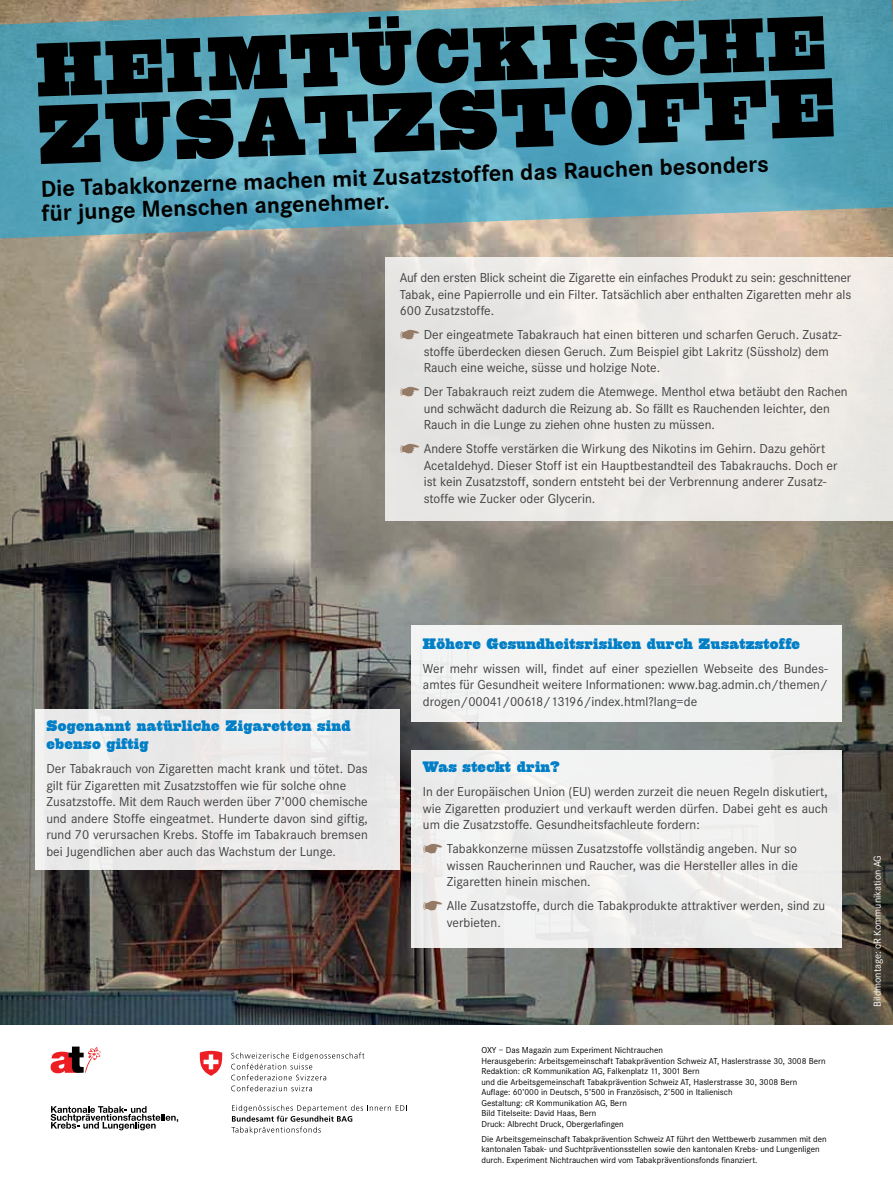
<style>
.page{position:relative;width:893px;height:1191px;background:#fff}
.page>*{position:absolute;margin:0;border:0;box-sizing:border-box;transform-origin:0 0}
.t1{font:82.5px "Quadra Five Seven BQ";color:#000}
.t2{font:75px "Quadra Five Seven BQ";color:#000}
.t3{font:700 24px/24px "Corporate S";color:#000}
.t4{font:15px/18px "Quadra Five Seven BQ";letter-spacing:.02em;color:#007ec6}
.t5{font:13.5px/16.5px "Corporate S";color:#414042}
.t6{font:10.5px "Corporate S";color:#fff}
.t7{font:9px/10.5px "Corporate S";color:#000}
.s1{color:#957a66}
</style>
<div class="page">
<img style="left:0;top:239px;width:893px;height:785px">
<svg style="left:51px;top:1106px;width:127px;height:24px"></svg>
<svg style="left:199px;top:1050px;width:24px;height:25px"></svg>
<svg style="left:231px;top:1052px;width:133px;height:39px"></svg>
<svg style="left:231px;top:1104px;width:176px;height:30px"></svg>
<svg style="left:51px;top:1046px;width:50px;height:27px"></svg>
<div style="left:385px;top:258px;width:508px;height:263px;background:#eceae6"></div>
<div style="left:411px;top:625px;width:431px;height:96px;background:#f2f3f2"></div>
<div style="left:35px;top:709px;width:365px;height:161px;background:#eae9e9"></div>
<div style="left:411px;top:750px;width:431px;height:198px;background:#eee"></div>
<svg style="left:0;top:0;width:893px;height:239px;background:#67a9b9"></svg>
<svg style="left:770px;top:78px;width:64px;height:60px;background:#50a1b7"></svg>
<h2 class="t2" style="left:35px;top:27px;width:790px;rotate:-2deg">Heimtück ische</h2>
<h1 class="t1" style="left:37px;top:88px;width:581px;rotate:-2deg">Zu satz stoff</h1>
<h3 class="t3" style="left:40px;top:177px;width:730px;rotate:-2deg">Die Tabakkonzerne machen mit Zusatzstoffen das Rauchen besonders fürjunge Menschen angenehmer.</h3>
<p class="t5" style="left:400px;top:270px;width:453px;text-align:justify">Auf den ersten Blick scheint die Zigarette ein einfaches Produkt zu sein: geschnittener Tabak, eine Papierrolle und ein Filter. Tatsächlich aber enthalten Zigaretten mehr als 600 Zusatzstoffe.</p>
<p class="t5" style="left:424px;top:327px;width:419px;text-indent:-24px"><span class="s1">☛</span> Der eingeatmete Tabakrauch hat einen bitteren und scharfen Geruch. Zusatz&shy;stoffe überdecken diesen Geruch. Zum Beispiel gibt Lakritz (Süssholz) dem<br>Rauch eine weiche, süsse und holzige Note.</p>
<p class="t5" style="left:424px;top:384px;width:426px;text-indent:-24px"><span class="s1">☛</span> Der Tabakrauch reizt zudem die Atemwege. Menthol etwa betäubt den Rachen und schwächt dadurch die Reizung ab. So fällt es Rauchenden leichter, den<br>Rauch in die Lunge zu ziehen ohne husten zu müssen.</p>
<p class="t5" style="left:424px;top:441px;width:415px;text-indent:-24px"><span class="s1">☛</span> Andere Stoffe verstärken die Wirkung des Nikotins im Gehirn. Dazu gehört Acetaldehyd. Dieser Stoff ist ein Hauptbestandteil des Tabakrauchs. Doch er ist kein Zusatzstoff, sondern entsteht bei der Verbrennung anderer Zusatz&shy;stoffe wie Zucker oder Glycerin.</p>
<p class="t4" style="left:423px;top:635px;width:379px">Höhere Gesundheitsrisiken durch Zusatzstoffe</p>
<p class="t5" style="left:423px;top:660px;width:406px;text-align:justify">Wer mehr wissen will, findet auf einer speziellen Webseite des Bundes&shy;amtes für Gesundheit weitere Informationen: www.bag.admin.ch/themen/ drogen/00041/00618/13196/index.html?lang=de</p>
<p class="t4" style="left:46px;top:717px;width:306px">Sogenannt natürliche Zigaretten sind ebenso giftig</p>
<p class="t5" style="left:46px;top:760px;width:323px">Der Tabakrauch von Zigaretten macht krank und tötet. Das gilt für Zigaretten mit Zusatzstoffen wie für solche ohne Zusatzstoffe. Mit dem Rauch werden über 7’000 chemische und andere Stoffe eingeatmet. Hunderte davon sind giftig, rund 70 verursachen Krebs. Stoffe im Tabakrauch bremsen bei Jugendlichen aber auch das Wachstum der Lunge.</p>
<p class="t4" style="left:423px;top:758px;width:139px">Was steckt drin?</p>
<p class="t5" style="left:423px;top:783px;width:406px;text-align:justify">In der Europäischen Union (EU) werden zurzeit die neuen Regeln diskutiert, wie Zigaretten produziert und verkauft werden dürfen. Dabei geht es auch um die Zusatzstoffe. Gesundheitsfachleute fordern:</p>
<p class="t5" style="left:447px;top:840px;width:352px;text-align:justify;text-indent:-24px"><span class="s1">☛</span> Tabakkonzerne müssen Zusatzstoffe vollständig angeben. Nur so wissen Raucherinnen und Raucher, was die Hersteller alles in die Zigaretten hinein mischen.</p>
<p class="t5" style="left:447px;top:897px;width:380px;text-indent:-24px"><span class="s1">☛</span> Alle Zusatzstoffe, durch die Tabakprodukte attraktiver werden, sind zu verbieten.</p>
<p class="t7" style="left:481px;top:1045px;width:346px">OXY – Das Magazin zum Experiment Nichtrauchen<br>Herausgeberin: Arbeitsgemeinschaft Tabakprävention Schweiz AT, Haslerstrasse 30, 3008 Bern Redaktion: cR Kommunikation AG, Falkenplatz 11, 3001 Bern<br>und die Arbeitsgemeinschaft Tabakprävention Schweiz AT, Haslerstrasse 30, 3008 Bern Auflage: 60’000 in Deutsch, 5’500 in Französisch, 2’500 in Italienisch<br>Gestaltung: cR Kommunikation AG, Bern<br>Bild Titelseite: David Haas, Bern<br>Druck: Albrecht Druck, Obergerlafingen</p>
<p class="t7" style="left:481px;top:1133px;width:347px">Die Arbeitsgemeinschaft Tabakprävention Schweiz AT führt den Wettbewerb zusammen mit den kantonalen Tabak- und Suchtpräventionsstellen sowie den kantonalen Krebs- und Lungenligen durch. Experiment Nichtrauchen wird vom Tabakpräventionsfonds finanziert.</p>
<p class="t6" style="left:872px;top:1006px;width:153px;rotate:-90deg">Bildmontage: cR Kommunikation AG</p>
</div>
